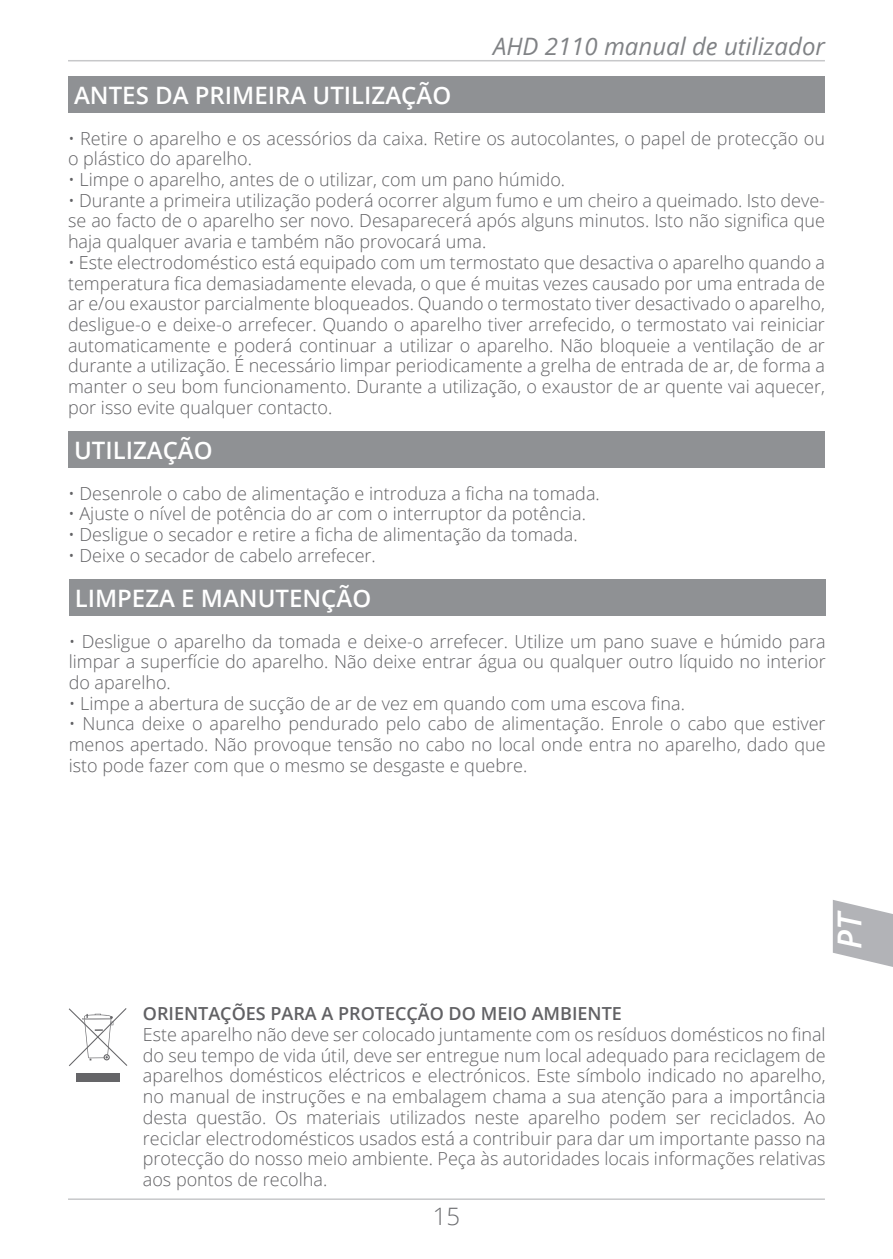
<style>
.page{position:relative;width:893px;height:1259px;background:#fff}
.page>*{position:absolute;margin:0;border:0;box-sizing:border-box;transform-origin:0 0}
.t1{font:italic 600 33px "Open Sans";color:#fff}
.t2{font:600 24px "Open Sans";color:#fff}
.t3{font:italic 24px "Open Sans";color:#808285}
.t4{font:300 24px "Open Sans";color:#6c6d70}
.t5{font:300 18px/20.7px "Open Sans";color:#616164;text-align:justify}
.t6{font:600 18px "Open Sans";color:#616164}
</style>
<div class="page">
<hr style="left:68px;top:1198px;width:757px;height:2px;background:#c7c8ca">
<hr style="left:68px;top:60px;width:757px;height:1px;background:#c7c8ca">
<svg style="left:833px;top:900px;width:60px;height:67px"></svg>
<svg style="left:69px;top:1008px;width:58px;height:58px"></svg>
<div style="left:76px;top:1073px;width:44px;height:9px;background:#656568"></div>
<div style="left:68px;top:77px;width:757px;height:36px;background:#8f9194"></div>
<div style="left:68px;top:431px;width:757px;height:37px;background:#8f9194"></div>
<div style="left:69px;top:579px;width:757px;height:37px;background:#8f9194"></div>
<h2 class="t2" style="left:74px;top:79px;width:379px">ANTES DA PRIMEIRA UTILIZAÇÃO</h2>
<h2 class="t3" style="left:493px;top:30px;width:333px">AHD 2110 manual de utilizador</h2>
<p class="t5" style="left:68px;top:127px;width:758px">• Retire o aparelho e os acessórios da caixa. Retire os autocolantes, o papel de protecção ou o plástico do aparelho.</p>
<p class="t5" style="left:68px;top:169px;width:499px">• Limpe o aparelho, antes de o utilizar, com um pano húmido.</p>
<p class="t5" style="left:68px;top:189px;width:758px">• Durante a primeira utilização poderá ocorrer algum fumo e um cheiro a queimado. Isto deve&shy;se ao facto de o aparelho ser novo. Desaparecerá após alguns minutos. Isto não significa que haja qualquer avaria e também não provocará uma.</p>
<p class="t5" style="left:68px;top:251px;width:758px">• Este electrodoméstico está equipado com um termostato que desactiva o aparelho quando a temperatura fica demasiadamente elevada, o que é muitas vezes causado por uma entrada de ar e/ou exaustor parcialmente bloqueados. Quando o termostato tiver desactivado o aparelho, desligue-o e deixe-o arrefecer. Quando o aparelho tiver arrefecido, o termostato vai reiniciar automaticamente e poderá continuar a utilizar o aparelho. Não bloqueie a ventilação de ar durante a utilização. É necessário limpar periodicamente a grelha de entrada de ar, de forma a manter o seu bom funcionamento. Durante a utilização, o exaustor de ar quente vai aquecer, por isso evite qualquer contacto.</p>
<h2 class="t2" style="left:74px;top:434px;width:140px">UTILIZAÇÃO</h2>
<p class="t5" style="left:68px;top:482px;width:533px">• Desenrole o cabo de alimentação e introduza a ficha na tomada.</p>
<p class="t5" style="left:68px;top:503px;width:520px">• Ajuste o nível de potência do ar com o interruptor da potência.</p>
<p class="t5" style="left:68px;top:524px;width:511px">• Desligue o secador e retire a ficha de alimentação da tomada.</p>
<p class="t5" style="left:68px;top:544px;width:309px">• Deixe o secador de cabelo arrefecer.</p>
<h2 class="t2" style="left:75px;top:581px;width:298px">LIMPEZA E MANUTENÇÃO</h2>
<p class="t5" style="left:69px;top:630px;width:758px">• Desligue o aparelho da tomada e deixe-o arrefecer. Utilize um pano suave e húmido para limpar a superfície do aparelho. Não deixe entrar água ou qualquer outro líquido no interior do aparelho.</p>
<p class="t5" style="left:69px;top:692px;width:618px">• Limpe a abertura de sucção de ar de vez em quando com uma escova fina.</p>
<p class="t5" style="left:69px;top:713px;width:758px">• Nunca deixe o aparelho pendurado pelo cabo de alimentação. Enrole o cabo que estiver menos apertado. Não provoque tensão no cabo no local onde entra no aparelho, dado que isto pode fazer com que o mesmo se desgaste e quebre.</p>
<h1 class="t1" style="left:827px;top:948px;width:40px;rotate:-90deg">PT</h1>
<p class="t6" style="left:143px;top:1001px;width:481px">ORIENTAÇÕES PARA A PROTECÇÃO DO MEIO AMBIENTE</p>
<p class="t5" style="left:143px;top:1023px;width:684px">Este aparelho não deve ser colocado juntamente com os resíduos domésticos no final do seu tempo de vida útil, deve ser entregue num local adequado para reciclagem de aparelhos domésticos eléctricos e electrónicos. Este símbolo indicado no aparelho, no manual de instruções e na embalagem chama a sua atenção para a importância desta questão. Os materiais utilizados neste aparelho podem ser reciclados. Ao reciclar electrodomésticos usados está a contribuir para dar um importante passo na protecção do nosso meio ambiente. Peça às autoridades locais informações relativas aos pontos de recolha.</p>
<h2 class="t4" style="left:433px;top:1200px;width:29px">15</h2>
</div>
